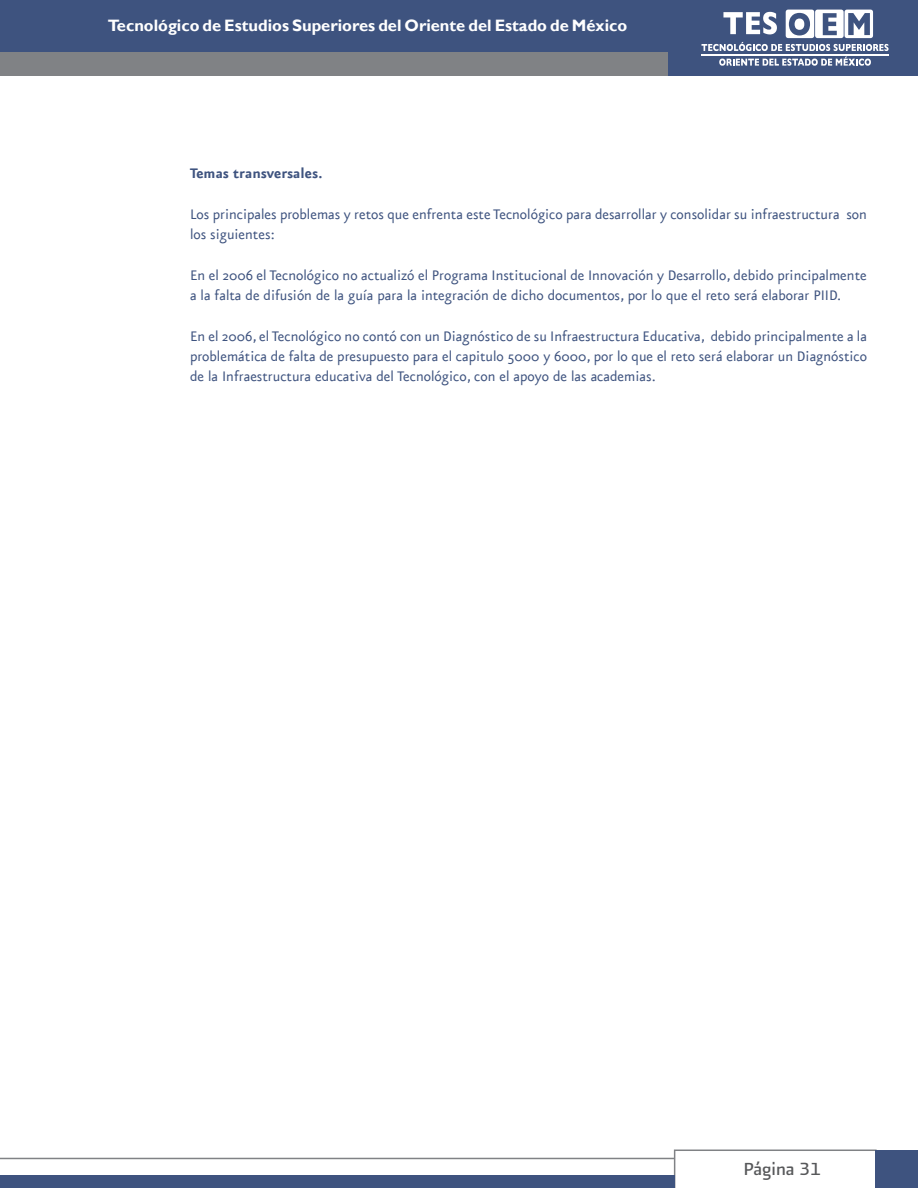
<style>
.page{position:relative;width:918px;height:1188px;background:#fff}
.page>*{position:absolute;margin:0;border:0;box-sizing:border-box;transform-origin:0 0}
.t1{font:21px "Presidencia Base";color:#57585a}
.Párrafo_normal{font:16.5px/19.8px "Eureka Sans";color:#3e537f}
.t2{font:700 16.5px "Gill Sans";color:#fff}
.Párrafo_normal-2{font:700 16.5px "Eureka Sans";color:#3e537f}
</style>
<div class="page">
<div style="left:0;top:43px;width:667px;height:33px;background:#808285"></div>
<svg style="left:674px;top:1150px;width:202px;height:38px"></svg>
<div style="left:876px;top:1150px;width:42px;height:38px;background:#3e537f"></div>
<div style="left:0;top:1175px;width:675px;height:13px;background:#3e537f"></div>
<hr style="left:0;top:1158px;width:675px;height:1px;background:#808285">
<div style="left:0;top:0;width:918px;height:51px;background:#3e537f"></div>
<div style="left:668px;top:42px;width:250px;height:34px;background:#3e537f"></div>
<svg style="left:719px;top:57px;width:152px;height:9px"></svg>
<hr style="left:701px;top:54px;width:188px;height:1px;background:#fff">
<svg style="left:701px;top:10px;width:188px;height:41px"></svg>
<p class="t2" style="left:108px;top:15px;width:521px">Tecnológico de Estudios Superiores del Oriente del Estado de México</p>
<p class="Párrafo_normal-2" style="left:190px;top:165px;width:134px">Temas transversales.</p>
<p class="Párrafo_normal" style="left:190px;top:206px;width:678px">Los principales problemas y retos que enfrenta este Tecnológico para desarrollar y consolidar su infraestructura son los siguientes:</p>
<p class="Párrafo_normal" style="left:190px;top:266px;width:678px">En el 2006 el Tecnológico no actualizó el Programa Institucional de Innovación y Desarrollo, debido principalmente a la falta de difusión de la guía para la integración de dicho documentos, por lo que el reto será elaborar PIID.</p>
<p class="Párrafo_normal" style="left:190px;top:327px;width:679px;text-align:justify">En el 2006, el Tecnológico no contó con un Diagnóstico de su Infraestructura Educativa, debido principalmente a la problemática de falta de presupuesto para el capitulo 5000 y 6000, por lo que el reto será elaborar un Diagnóstico de la Infraestructura educativa del Tecnológico, con el apoyo de las academias.</p>
<p class="t1" style="left:743px;top:1157px;width:79px">Página 31</p>
</div>
